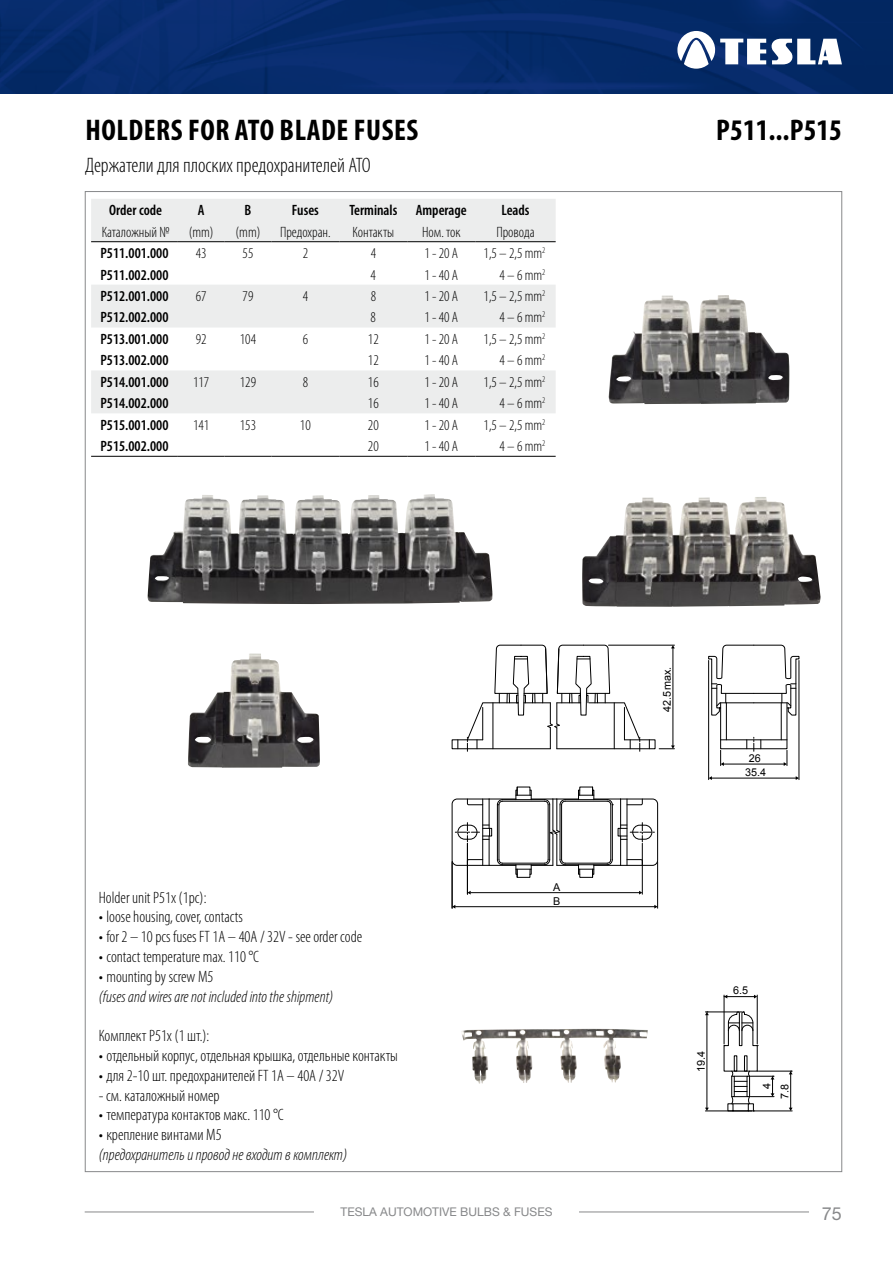
<style>
.page{position:relative;width:893px;height:1263px;background:#fff}
.page>*{position:absolute;margin:0;border:0;box-sizing:border-box;transform-origin:0 0}
.t1{font:700 condensed 30px "Myriad Pro";letter-spacing:.02em;color:#000}
.t2{font:700 condensed 30px "Myriad Pro";color:#000}
.t3{font:300 condensed 21px "Myriad Pro";color:#000}
.t4{font:18px "Helvetica Neue LT Pro";color:#87888a}
.t5{font:300 condensed 16.5px/19.8px "Myriad Pro";color:#000}
.t6{font:300 condensed 15px "Myriad Pro";color:#000}
.t7{font:600 condensed 15px "Myriad Pro";color:#000}
.t8{font:12px "Helvetica Neue LT Pro";color:#87888a}
.t9{font:10.8px/14.1px "Arial";color:#000}
.s1{font-weight:700;font-stretch:normal}
.s2{font-style:italic}
</style>
<div class="page">
<img style="left:0;top:0;width:893px;height:94px">
<svg style="left:677px;top:31px;width:165px;height:38px"></svg>
<hr style="left:579px;top:1212px;width:230px;height:1px;background:#87888a">
<hr style="left:85px;top:1212px;width:229px;height:1px;background:#87888a">
<img style="left:582px;top:497px;width:238px;height:110px">
<img style="left:147px;top:494px;width:345px;height:110px">
<img style="left:609px;top:295px;width:180px;height:109px">
<hr style="left:708px;top:660px;width:1px;height:120px;background:#000">
<hr style="left:799px;top:660px;width:1px;height:120px;background:#000">
<hr style="left:711px;top:778px;width:85px;height:1px;background:#000">
<hr style="left:642px;top:843px;width:1px;height:51px;background:#000">
<hr style="left:471px;top:892px;width:169px;height:1px;background:#000">
<hr style="left:657px;top:862px;width:1px;height:46px;background:#000">
<hr style="left:455px;top:906px;width:200px;height:1px;background:#000">
<svg style="left:654px;top:905px;width:4px;height:3px"></svg>
<hr style="left:723px;top:764px;width:61px;height:1px;background:#000">
<svg style="left:720px;top:750px;width:4px;height:16px"></svg>
<svg style="left:784px;top:750px;width:4px;height:16px"></svg>
<hr style="left:467px;top:843px;width:1px;height:51px;background:#000">
<hr style="left:452px;top:862px;width:1px;height:46px;background:#000">
<svg style="left:452px;top:645px;width:223px;height:106px"></svg>
<hr style="left:614px;top:703px;width:1px;height:46px;background:#000">
<svg style="left:708px;top:645px;width:91px;height:71px"></svg>
<hr style="left:721px;top:739px;width:66px;height:1px;background:#000">
<hr style="left:726px;top:703px;width:1px;height:37px;background:#000">
<hr style="left:781px;top:703px;width:1px;height:37px;background:#000">
<svg style="left:452px;top:787px;width:206px;height:90px"></svg>
<img style="left:461px;top:1029px;width:109px;height:55px">
<img style="left:188px;top:653px;width:132px;height:115px">
<hr style="left:755px;top:1110px;width:37px;height:1px;background:#000">
<hr style="left:759px;top:1071px;width:33px;height:1px;background:#000">
<hr style="left:790px;top:1074px;width:1px;height:34px;background:#000">
<hr style="left:705px;top:1110px;width:47px;height:1px;background:#000">
<hr style="left:705px;top:1011px;width:37px;height:1px;background:#000">
<hr style="left:707px;top:1014px;width:1px;height:94px;background:#000">
<hr style="left:757px;top:995px;width:1px;height:49px;background:#000">
<hr style="left:724px;top:995px;width:1px;height:49px;background:#000">
<svg style="left:724px;top:995px;width:33px;height:3px"></svg>
<svg style="left:723px;top:1011px;width:51px;height:101px"></svg>
<div style="left:744px;top:1055px;width:3px;height:16px;border:1px solid #000"></div>
<div style="left:734px;top:1055px;width:3px;height:16px;border:1px solid #000"></div>
<svg style="left:91px;top:199px;width:465px;height:214px;fill:#eceded"></svg>
<hr style="left:91px;top:241px;width:87px;height:1px;background:#000">
<hr style="left:178px;top:241px;width:47px;height:1px;background:#000">
<hr style="left:225px;top:241px;width:46px;height:1px;background:#000">
<hr style="left:271px;top:241px;width:68px;height:1px;background:#000">
<hr style="left:339px;top:241px;width:68px;height:1px;background:#000">
<hr style="left:407px;top:241px;width:68px;height:1px;background:#000">
<hr style="left:475px;top:241px;width:81px;height:1px;background:#000">
<hr style="left:91px;top:456px;width:87px;height:1px;background:#000">
<hr style="left:178px;top:456px;width:47px;height:1px;background:#000">
<hr style="left:225px;top:456px;width:46px;height:1px;background:#000">
<hr style="left:271px;top:456px;width:68px;height:1px;background:#000">
<hr style="left:339px;top:456px;width:68px;height:1px;background:#000">
<hr style="left:407px;top:456px;width:68px;height:1px;background:#000">
<hr style="left:475px;top:456px;width:81px;height:1px;background:#000">
<h1 class="t1" style="left:85px;top:111px;width:335px">HOLDERS FOR ATO BLADE FUSES</h1>
<h1 class="t2" style="left:716px;top:111px;width:127px">P511...P515</h1>
<p class="t3" style="left:85px;top:153px;width:287px">Держатели для плоских предохранителей ATO</p>
<p class="t7" style="left:109px;top:201px;width:54px">Order code</p>
<p class="t7" style="left:198px;top:201px;width:8px">A</p>
<p class="t7" style="left:245px;top:201px;width:8px">B</p>
<p class="t7" style="left:292px;top:201px;width:28px">Fuses</p>
<p class="t7" style="left:349px;top:201px;width:119px">Terminals Amperage</p>
<p class="t7" style="left:501px;top:201px;width:30px">Leads</p>
<p class="t6" style="left:102px;top:223px;width:69px">Каталожный №</p>
<p class="t6" style="left:189px;top:223px;width:73px">(mm) (mm)</p>
<p class="t6" style="left:280px;top:223px;width:52px">Предохран.</p>
<p class="t6" style="left:353px;top:223px;width:43px">Контакты</p>
<p class="t6" style="left:422px;top:223px;width:40px">Ном. ток</p>
<p class="t6" style="left:496px;top:223px;width:40px">Провода</p>
<p class="t7" style="left:100px;top:244px;width:70px">P511.001.000</p>
<p class="t6" style="left:196px;top:244px;width:12px">43</p>
<p class="t6" style="left:243px;top:244px;width:12px">55</p>
<p class="t6" style="left:303px;top:244px;width:7px">2</p>
<p class="t6" style="left:371px;top:244px;width:7px">4</p>
<p class="t6" style="left:424px;top:244px;width:35px">1 - 20 A</p>
<p class="t6" style="left:484px;top:244px;width:63px">1,5 – 2,5 mm<sup>2</sup></p>
<p class="t7" style="left:100px;top:265px;width:70px">P511.002.000</p>
<p class="t6" style="left:371px;top:266px;width:7px">4</p>
<p class="t6" style="left:424px;top:266px;width:35px">1 - 40 A</p>
<p class="t6" style="left:499px;top:266px;width:47px">4 – 6 mm<sup>2</sup></p>
<p class="t7" style="left:100px;top:287px;width:70px">P512.001.000</p>
<p class="t6" style="left:196px;top:287px;width:12px">67</p>
<p class="t6" style="left:243px;top:287px;width:12px">79</p>
<p class="t6" style="left:303px;top:287px;width:7px">4</p>
<p class="t6" style="left:371px;top:287px;width:7px">8</p>
<p class="t6" style="left:424px;top:287px;width:35px">1 - 20 A</p>
<p class="t6" style="left:484px;top:287px;width:63px">1,5 – 2,5 mm<sup>2</sup></p>
<p class="t7" style="left:100px;top:308px;width:70px">P512.002.000</p>
<p class="t6" style="left:371px;top:309px;width:7px">8</p>
<p class="t6" style="left:424px;top:309px;width:35px">1 - 40 A</p>
<p class="t6" style="left:499px;top:309px;width:47px">4 – 6 mm<sup>2</sup></p>
<p class="t7" style="left:100px;top:330px;width:70px">P513.001.000</p>
<p class="t6" style="left:196px;top:330px;width:12px">92</p>
<p class="t6" style="left:240px;top:330px;width:18px">104</p>
<p class="t6" style="left:303px;top:330px;width:7px">6</p>
<p class="t6" style="left:368px;top:330px;width:12px">12</p>
<p class="t6" style="left:424px;top:330px;width:35px">1 - 20 A</p>
<p class="t6" style="left:484px;top:330px;width:63px">1,5 – 2,5 mm<sup>2</sup></p>
<p class="t7" style="left:100px;top:351px;width:70px">P513.002.000</p>
<p class="t6" style="left:368px;top:352px;width:12px">12</p>
<p class="t6" style="left:424px;top:352px;width:35px">1 - 40 A</p>
<p class="t6" style="left:499px;top:352px;width:47px">4 – 6 mm<sup>2</sup></p>
<p class="t7" style="left:100px;top:373px;width:70px">P514.001.000</p>
<p class="t6" style="left:193px;top:373px;width:18px">117</p>
<p class="t6" style="left:240px;top:373px;width:18px">129</p>
<p class="t6" style="left:303px;top:373px;width:7px">8</p>
<p class="t6" style="left:368px;top:373px;width:12px">16</p>
<p class="t6" style="left:424px;top:373px;width:35px">1 - 20 A</p>
<p class="t6" style="left:484px;top:373px;width:63px">1,5 – 2,5 mm<sup>2</sup></p>
<p class="t7" style="left:100px;top:394px;width:70px">P514.002.000</p>
<p class="t6" style="left:368px;top:394px;width:12px">16</p>
<p class="t6" style="left:424px;top:394px;width:35px">1 - 40 A</p>
<p class="t6" style="left:499px;top:394px;width:47px">4 – 6 mm<sup>2</sup></p>
<p class="t7" style="left:100px;top:415px;width:70px">P515.001.000</p>
<p class="t6" style="left:193px;top:416px;width:18px">141</p>
<p class="t6" style="left:240px;top:416px;width:18px">153</p>
<p class="t6" style="left:300px;top:416px;width:12px">10</p>
<p class="t6" style="left:368px;top:416px;width:12px">20</p>
<p class="t6" style="left:424px;top:416px;width:35px">1 - 20 A</p>
<p class="t6" style="left:484px;top:416px;width:63px">1,5 – 2,5 mm<sup>2</sup></p>
<p class="t7" style="left:100px;top:437px;width:70px">P515.002.000</p>
<p class="t6" style="left:368px;top:437px;width:12px">20</p>
<p class="t6" style="left:424px;top:437px;width:35px">1 - 40 A</p>
<p class="t6" style="left:499px;top:437px;width:47px">4 – 6 mm<sup>2</sup></p>
<p class="t9" style="left:660px;top:712px;width:47px;rotate:-90deg">42.5 max.</p>
<p class="t9" style="left:749px;top:751px;width:14px">26</p>
<p class="t9" style="left:745px;top:765px;width:23px">35.4</p>
<p class="t9" style="left:553px;top:880px;width:9px">A<br>B</p>
<p class="t5" style="left:99px;top:887px;width:265px">Holder unit P51x (1pc):<br><span class="s1">·</span> loose housing, cover, contacts<br><span class="s1">·</span> for 2 – 10 pcs fuses FT 1A – 40A / 32V - see order code <span class="s1">·</span> contact temperature max. 110 °C<br><span class="s1">·</span> mounting by screw M5<br><span class="s2">(fuses and wires are not included into the shipment)</span></p>
<p class="t5" style="left:99px;top:1026px;width:301px">Комплект Р51x (1 шт.):<br><span class="s1">·</span> отдельный корпус, отдельная крышка, отдельные контакты <span class="s1">·</span> для 2-10 шт. предохранителей FT 1A – 40A / 32V</p>
<p class="t5" style="left:99px;top:1085px;width:250px">- см. каталожный номер<br><span class="s1">·</span> температура контактов макс. 110 °C<br><span class="s1">·</span> крепление винтами М5<br><span class="s2">(предохранитель и провод не входит в комплект)</span></p>
<p class="t9" style="left:758px;top:1098px;width:17px;line-height:18px;text-align:right;rotate:-90deg">4<br>7.8</p>
<p class="t9" style="left:733px;top:984px;width:17px">6.5</p>
<p class="t9" style="left:694px;top:1072px;width:23px;rotate:-90deg">19.4</p>
<p class="t8" style="left:340px;top:1205px;width:214px">TESLA AUTOMOTIVE BULBS &amp; FUSES</p>
<p class="t4" style="left:822px;top:1203px;width:22px">75</p>
</div>
